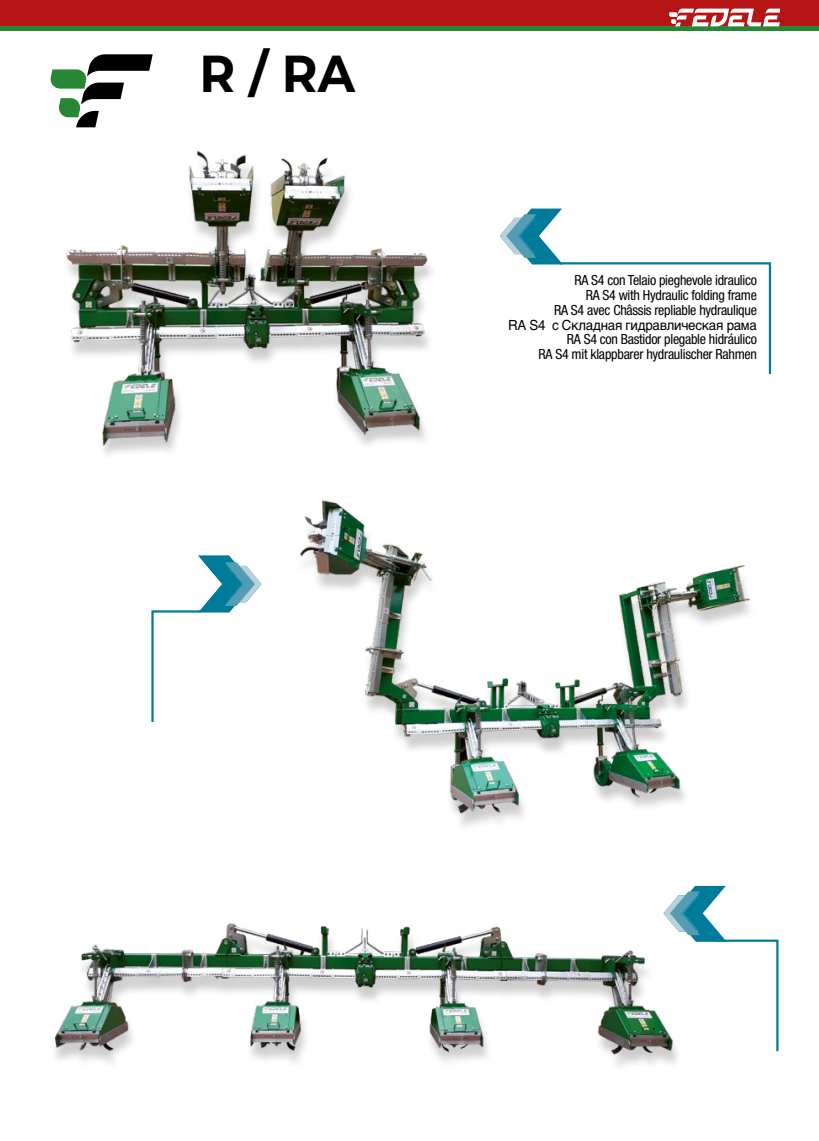
<style>
.page{position:relative;width:819px;height:1141px;background:#fff}
.page>*{position:absolute;margin:0;border:0;box-sizing:border-box;transform-origin:0 0}
.t1{font:700 51.98px "Montserrat";color:#000;scale:.94 1}
.t2{font:condensed 14px/14.9px "Helvetica Neue LT Pro";letter-spacing:-.02em;color:#000;text-align:right}
.t3{font:14px "Helvetica Cyr Upright";letter-spacing:-.02em;color:#000;scale:.95 1}
</style>
<div class="page">
<div style="left:0;top:0;width:819px;height:30px;background:#b51515"></div>
<div style="left:0;top:26px;width:819px;height:5px;background:#278732"></div>
<img style="left:66px;top:127px;width:366px;height:328px">
<img style="left:55px;top:923px;width:623px;height:144px">
<img style="left:288px;top:447px;width:463px;height:379px">
<svg style="left:663px;top:886px;width:116px;height:167px"></svg>
<svg style="left:499px;top:209px;width:273px;height:165px"></svg>
<svg style="left:151px;top:556px;width:110px;height:166px"></svg>
<svg style="left:50px;top:54px;width:103px;height:73px"></svg>
<svg style="left:669px;top:9px;width:110px;height:17px"></svg>
<h1 class="t1" style="left:199px;top:36px;width:167px">R / RA</h1>
<p class="t2" style="left:554px;top:272px;width:204px">RA S4 con Telaio pieghevole idraulico<br>RA S4 with Hydraulic folding frame<br>RA S4 avec Châssis repliable hydraulique</p>
<p class="t3" style="left:508px;top:317px;width:263px">RA S4 с Складная гидравлическая рама</p>
<p class="t2" style="left:538px;top:332px;width:220px">RA S4 con Bastidor plegable hidráulico<br>RA S4 mit klappbarer hydraulischer Rahmen</p>
</div>
